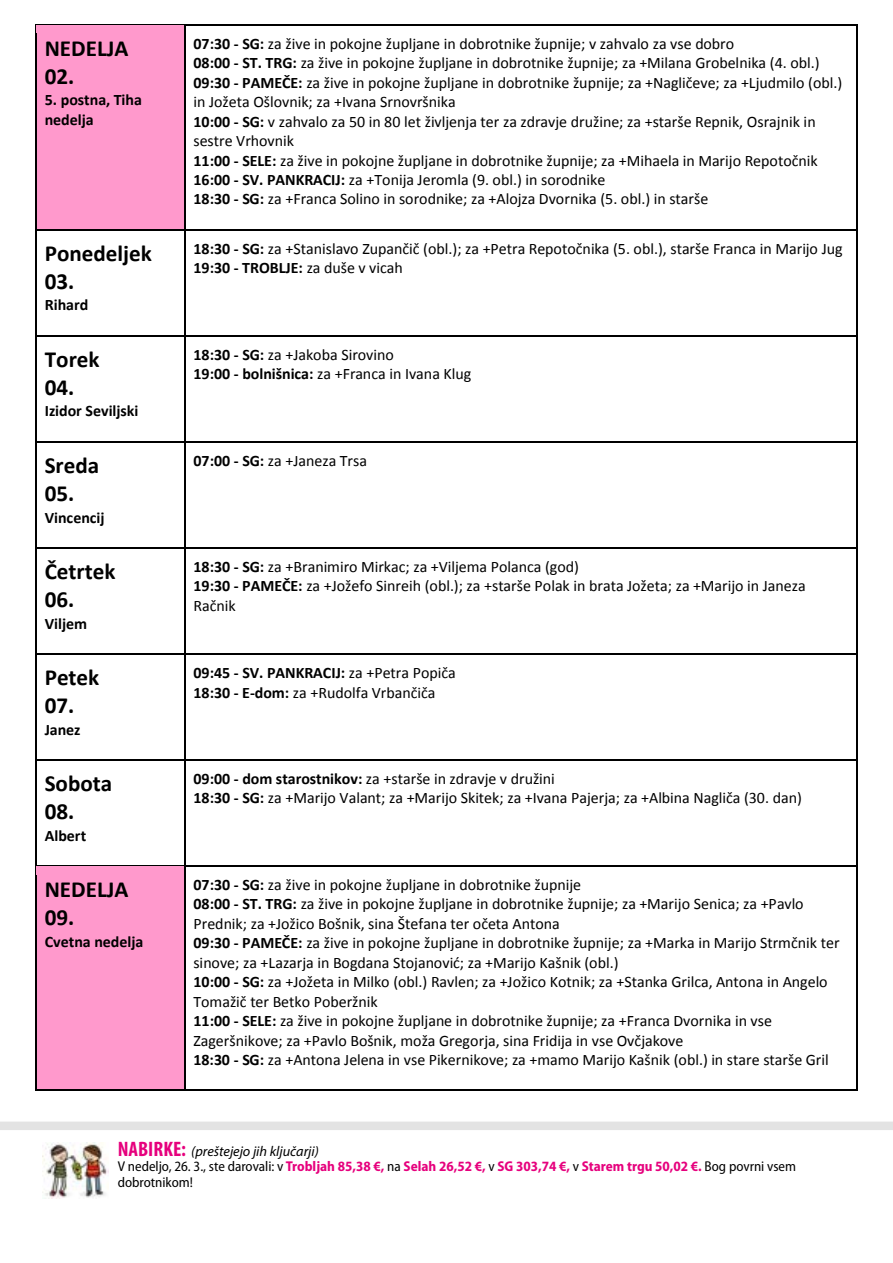
<style>
.page{position:relative;width:893px;height:1263px;background:#fff}
.page>*{position:absolute;margin:0;border:0;box-sizing:border-box;transform-origin:0 0}
.t1{font:700 23.1px/28.3px "Calibri";color:#000}
.t2{font:16.05px/19.5px "Calibri";color:#000}
.t3{font:700 16.05px/19.5px "Calibri";letter-spacing:-.005em;color:#000}
.t4{font:semi-condensed 14.25px/15px "Myriad Pro";color:#000}
.s1{font-weight:700}
.s2{font-weight:700;font-stretch:condensed;font-size:21px;color:#e6007d}
.s3{font-style:italic;font-stretch:normal}
.s4{font-weight:700;color:#e6007d}
</style>
<div class="page">
<div style="left:0;top:1121px;width:893px;height:9px;background:#e3e3e3"></div>
<img style="left:43px;top:1143px;width:65px;height:56px">
<div style="left:37px;top:25px;width:147px;height:204px;background:#f9c"></div>
<hr style="left:37px;top:24px;width:147px;height:1px;background:#000">
<hr style="left:185px;top:24px;width:671px;height:1px;background:#000">
<hr style="left:36px;top:34px;width:1px;height:195px;background:#000">
<hr style="left:184px;top:34px;width:1px;height:195px;background:#000">
<hr style="left:856px;top:34px;width:1px;height:195px;background:#000">
<hr style="left:37px;top:229px;width:147px;height:1px;background:#000">
<hr style="left:185px;top:229px;width:671px;height:1px;background:#000">
<hr style="left:36px;top:239px;width:1px;height:96px;background:#000">
<hr style="left:184px;top:239px;width:1px;height:96px;background:#000">
<hr style="left:856px;top:239px;width:1px;height:96px;background:#000">
<hr style="left:37px;top:335px;width:147px;height:1px;background:#000">
<hr style="left:185px;top:335px;width:671px;height:1px;background:#000">
<hr style="left:36px;top:345px;width:1px;height:96px;background:#000">
<hr style="left:184px;top:345px;width:1px;height:96px;background:#000">
<hr style="left:856px;top:345px;width:1px;height:96px;background:#000">
<hr style="left:37px;top:441px;width:147px;height:1px;background:#000">
<hr style="left:185px;top:441px;width:671px;height:1px;background:#000">
<hr style="left:36px;top:451px;width:1px;height:96px;background:#000">
<hr style="left:184px;top:451px;width:1px;height:96px;background:#000">
<hr style="left:856px;top:451px;width:1px;height:96px;background:#000">
<hr style="left:37px;top:547px;width:147px;height:1px;background:#000">
<hr style="left:185px;top:547px;width:671px;height:1px;background:#000">
<hr style="left:36px;top:557px;width:1px;height:96px;background:#000">
<hr style="left:184px;top:557px;width:1px;height:96px;background:#000">
<hr style="left:856px;top:557px;width:1px;height:96px;background:#000">
<hr style="left:37px;top:653px;width:147px;height:1px;background:#000">
<hr style="left:185px;top:653px;width:671px;height:1px;background:#000">
<hr style="left:36px;top:663px;width:1px;height:96px;background:#000">
<hr style="left:184px;top:663px;width:1px;height:96px;background:#000">
<hr style="left:856px;top:663px;width:1px;height:96px;background:#000">
<hr style="left:37px;top:759px;width:147px;height:1px;background:#000">
<hr style="left:185px;top:759px;width:671px;height:1px;background:#000">
<hr style="left:36px;top:769px;width:1px;height:96px;background:#000">
<hr style="left:184px;top:769px;width:1px;height:96px;background:#000">
<hr style="left:856px;top:769px;width:1px;height:96px;background:#000">
<div style="left:37px;top:866px;width:147px;height:224px;background:#f9c"></div>
<hr style="left:37px;top:865px;width:147px;height:1px;background:#000">
<hr style="left:185px;top:865px;width:671px;height:1px;background:#000">
<hr style="left:36px;top:875px;width:1px;height:215px;background:#000">
<hr style="left:37px;top:1090px;width:147px;height:1px;background:#000">
<hr style="left:184px;top:875px;width:1px;height:215px;background:#000">
<hr style="left:185px;top:1090px;width:671px;height:1px;background:#000">
<hr style="left:856px;top:875px;width:1px;height:215px;background:#000">
<h1 class="t1" style="left:45px;top:34px;width:85px">NEDELJA<br>02.</h1>
<p class="t3" style="left:45px;top:90px;width:99px">5. postna, Tiha nedelja</p>
<h1 class="t1" style="left:45px;top:239px;width:109px">Ponedeljek<br>03.</h1>
<p class="t3" style="left:45px;top:295px;width:45px">Rihard</p>
<h1 class="t1" style="left:45px;top:345px;width:56px">Torek<br>04.</h1>
<p class="t3" style="left:45px;top:401px;width:95px">Izidor Seviljski</p>
<h1 class="t1" style="left:45px;top:451px;width:56px">Sreda<br>05.</h1>
<p class="t3" style="left:45px;top:507px;width:61px">Vincencij</p>
<h1 class="t1" style="left:45px;top:557px;width:72px">Četrtek<br>06.</h1>
<p class="t3" style="left:45px;top:613px;width:44px">Viljem</p>
<h1 class="t1" style="left:45px;top:663px;width:56px">Petek<br>07.</h1>
<p class="t3" style="left:45px;top:719px;width:37px">Janez</p>
<h1 class="t1" style="left:45px;top:769px;width:69px">Sobota<br>08.</h1>
<p class="t3" style="left:45px;top:825px;width:43px">Albert</p>
<h1 class="t1" style="left:45px;top:875px;width:85px">NEDELJA<br>09.</h1>
<p class="t3" style="left:45px;top:931px;width:100px">Cvetna nedelja</p>
<p class="t2" style="left:193px;top:34px;width:650px"><span class="s1">07:30 - SG:</span> za žive in pokojne župljane in dobrotnike župnije; v zahvalo za vse dobro<br><span class="s1">08:00 - ST. TRG:</span> za žive in pokojne župljane in dobrotnike župnije; za +Milana Grobelnika (4. obl.)<br><span class="s1">09:30 - PAMEČE:</span> za žive in pokojne župljane in dobrotnike župnije; za +Nagličeve; za +Ljudmilo (obl.) in Jožeta Ošlovnik; za +Ivana Srnovršnika<br><span class="s1">10:00 - SG:</span> v zahvalo za 50 in 80 let življenja ter za zdravje družine; za +starše Repnik, Osrajnik in sestre Vrhovnik<br><span class="s1">11:00 - SELE:</span> za žive in pokojne župljane in dobrotnike župnije; za +Mihaela in Marijo Repotočnik <span class="s1">16:00 - SV. PANKRACIJ:</span> za +Tonija Jeromla (9. obl.) in sorodnike<br><span class="s1">18:30 - SG:</span> za +Franca Solino in sorodnike; za +Alojza Dvornika (5. obl.) in starše</p>
<p class="t2" style="left:193px;top:239px;width:651px"><span class="s1">18:30 - SG:</span> za +Stanislavo Zupančič (obl.); za +Petra Repotočnika (5. obl.), starše Franca in Marijo Jug<br><span class="s1">19:30 - TROBLJE:</span> za duše v vicah</p>
<p class="t2" style="left:193px;top:345px;width:279px"><span class="s1">18:30 - SG:</span> za +Jakoba Sirovino<br><span class="s1">19:00 - bolnišnica:</span> za +Franca in Ivana Klug</p>
<p class="t2" style="left:193px;top:451px;width:175px"><span class="s1">07:00 - SG:</span> za +Janeza Trsa</p>
<p class="t2" style="left:193px;top:557px;width:614px"><span class="s1">18:30 - SG:</span> za +Branimiro Mirkac; za +Viljema Polanca (god)<br><span class="s1">19:30 - PAMEČE:</span> za +Jožefo Sinreih (obl.); za +starše Polak in brata Jožeta; za +Marijo in Janeza<br>Račnik</p>
<p class="t2" style="left:193px;top:663px;width:264px"><span class="s1">09:45 - SV. PANKRACIJ:</span> za +Petra Popiča<br><span class="s1">18:30 - E-dom:</span> za +Rudolfa Vrbančiča</p>
<p class="t2" style="left:193px;top:769px;width:610px"><span class="s1">09:00 - dom starostnikov:</span> za +starše in zdravje v družini<br><span class="s1">18:30 - SG:</span> za +Marijo Valant; za +Marijo Skitek; za +Ivana Pajerja; za +Albina Nagliča (30. dan)</p>
<p class="t2" style="left:193px;top:875px;width:648px"><span class="s1">07:30 - SG:</span> za žive in pokojne župljane in dobrotnike župnije<br><span class="s1">08:00 - ST. TRG:</span> za žive in pokojne župljane in dobrotnike župnije; za +Marijo Senica; za +Pavlo Prednik; za +Jožico Bošnik, sina Štefana ter očeta Antona<br><span class="s1">09:30 - PAMEČE:</span> za žive in pokojne župljane in dobrotnike župnije; za +Marka in Marijo Strmčnik ter sinove; za +Lazarja in Bogdana Stojanović; za +Marijo Kašnik (obl.)<br><span class="s1">10:00 - SG:</span> za +Jožeta in Milko (obl.) Ravlen; za +Jožico Kotnik; za +Stanka Grilca, Antona in Angelo Tomažič ter Betko Poberžnik<br><span class="s1">11:00 - SELE:</span> za žive in pokojne župljane in dobrotnike župnije; za +Franca Dvornika in vse Zageršnikove; za +Pavlo Bošnik, moža Gregorja, sina Fridija in vse Ovčjakove<br><span class="s1">18:30 - SG:</span> za +Antona Jelena in vse Pikernikove; za +mamo Marijo Kašnik (obl.) in stare starše Gril</p>
<p class="t4" style="left:118px;top:1144px;width:680px"><span class="s2">NABIRKE:</span> <span class="s3">(preštejejo jih ključarji)<br></span>V nedeljo, 26. 3., ste darovali: v <span class="s4">Trobljah 85,38 €,</span> na <span class="s4">Selah 26,52 €,</span> v <span class="s4">SG 303,74 €,</span> v <span class="s4">Starem trgu 50,02 €.</span> Bog povrni vsem dobrotnikom!</p>
</div>
